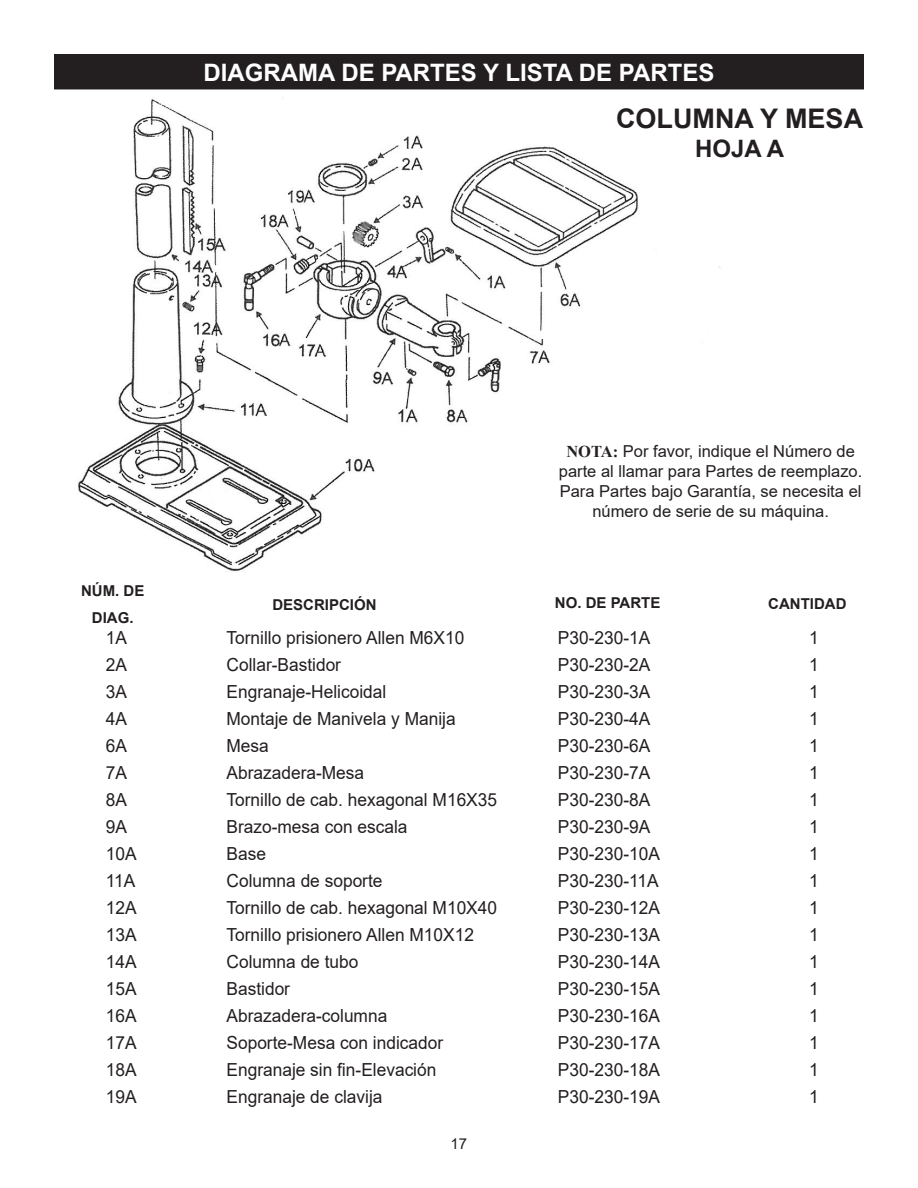
<style>
.page{position:relative;width:918px;height:1188px;background:#fff}
.page>*{position:absolute;margin:0;border:0;box-sizing:border-box;transform-origin:0 0}
.t1{font:700 27px "Arial";color:#231f20}
.t2{font:700 24px "Arial";color:#fff}
.t3{font:700 24px "Arial";color:#231f20}
.t4{font:18px "Arial";color:#231f20;scale:.96 1}
.t5{font:16.5px/19.8px "Arial";color:#231f20;text-align:center}
.t6{font:700 15px/27px "Arial";color:#231f20;text-align:center}
.t7{font:15px "Arial";color:#231f20}
.s1{font-family:"Times New Roman";font-weight:700}
</style>
<div class="page">
<img style="left:54px;top:89px;width:704px;height:483px">
<div style="left:55px;top:55px;width:808px;height:34px;background:#231f20"></div>
<div style="left:54px;top:54px;width:810px;height:35px;border:2px solid #231f20"></div>
<p class="t2" style="left:204px;top:56px;width:512px">DIAGRAMA DE PARTES Y LISTA DE PARTES</p>
<p class="t1" style="left:616px;top:99px;width:249px">COLUMNA Y MESA</p>
<p class="t3" style="left:695px;top:131px;width:90px">HOJA A</p>
<p class="t6" style="left:81px;top:577px;width:65px">NÚM. DE<br>DIAG.</p>
<p class="t4" style="left:106px;top:625px;width:24px">1A</p>
<p class="t4" style="left:106px;top:652px;width:24px">2A</p>
<p class="t4" style="left:106px;top:679px;width:24px">3A</p>
<p class="t4" style="left:106px;top:706px;width:24px">4A</p>
<p class="t4" style="left:106px;top:733px;width:24px">6A</p>
<p class="t4" style="left:106px;top:760px;width:24px">7A</p>
<p class="t4" style="left:106px;top:787px;width:24px">8A</p>
<p class="t4" style="left:106px;top:814px;width:24px">9A</p>
<p class="t4" style="left:106px;top:841px;width:34px">10A</p>
<p class="t4" style="left:106px;top:868px;width:32px">11A</p>
<p class="t4" style="left:106px;top:895px;width:34px">12A</p>
<p class="t4" style="left:106px;top:922px;width:34px">13A</p>
<p class="t4" style="left:106px;top:949px;width:34px">14A</p>
<p class="t4" style="left:106px;top:976px;width:34px">15A</p>
<p class="t4" style="left:106px;top:1003px;width:34px">16A</p>
<p class="t4" style="left:106px;top:1030px;width:34px">17A</p>
<p class="t4" style="left:106px;top:1057px;width:34px">18A</p>
<p class="t4" style="left:106px;top:1084px;width:34px">19A</p>
<p class="t6" style="left:272px;top:592px;width:106px">DESCRIPCIÓN</p>
<p class="t4" style="left:227px;top:625px;width:249px">Tornillo prisionero Allen M6X10</p>
<p class="t4" style="left:227px;top:652px;width:121px">Collar-Bastidor</p>
<p class="t4" style="left:227px;top:679px;width:168px">Engranaje-Helicoidal</p>
<p class="t4" style="left:227px;top:706px;width:240px">Montaje de Manivela y Manija</p>
<p class="t4" style="left:227px;top:733px;width:46px">Mesa</p>
<p class="t4" style="left:227px;top:760px;width:145px">Abrazadera-Mesa</p>
<p class="t4" style="left:227px;top:787px;width:283px">Tornillo de cab. hexagonal M16X35</p>
<p class="t4" style="left:227px;top:814px;width:190px">Brazo-mesa con escala</p>
<p class="t4" style="left:227px;top:841px;width:43px">Base</p>
<p class="t4" style="left:227px;top:868px;width:164px">Columna de soporte</p>
<p class="t4" style="left:227px;top:895px;width:283px">Tornillo de cab. hexagonal M10X40</p>
<p class="t4" style="left:227px;top:922px;width:259px">Tornillo prisionero Allen M10X12</p>
<p class="t4" style="left:227px;top:949px;width:139px">Columna de tubo</p>
<p class="t4" style="left:227px;top:976px;width:68px">Bastidor</p>
<p class="t4" style="left:227px;top:1003px;width:169px">Abrazadera-columna</p>
<p class="t4" style="left:227px;top:1030px;width:227px">Soporte-Mesa con indicador</p>
<p class="t4" style="left:227px;top:1057px;width:220px">Engranaje sin fin-Elevación</p>
<p class="t4" style="left:227px;top:1084px;width:164px">Engranaje de clavija</p>
<p class="t7" style="left:451px;top:1133px;width:18px">17</p>
<p class="t5" style="left:559px;top:441px;width:305px"><span class="s1">NOTA:</span> Por favor, indique el Número de parte al llamar para Partes de reemplazo.</p>
<p class="t5" style="left:560px;top:481px;width:303px">Para Partes bajo Garantía, se necesita el número de serie de su máquina.</p>
<p class="t6" style="left:555px;top:590px;width:107px">NO. DE PARTE</p>
<p class="t4" style="left:558px;top:625px;width:98px">P30-230-1A</p>
<p class="t4" style="left:558px;top:652px;width:98px">P30-230-2A</p>
<p class="t4" style="left:558px;top:679px;width:98px">P30-230-3A</p>
<p class="t4" style="left:558px;top:706px;width:98px">P30-230-4A</p>
<p class="t4" style="left:558px;top:733px;width:98px">P30-230-6A</p>
<p class="t4" style="left:558px;top:760px;width:98px">P30-230-7A</p>
<p class="t4" style="left:558px;top:787px;width:98px">P30-230-8A</p>
<p class="t4" style="left:558px;top:814px;width:98px">P30-230-9A</p>
<p class="t4" style="left:558px;top:841px;width:108px">P30-230-10A</p>
<p class="t4" style="left:558px;top:868px;width:106px">P30-230-11A</p>
<p class="t4" style="left:558px;top:895px;width:108px">P30-230-12A</p>
<p class="t4" style="left:558px;top:922px;width:108px">P30-230-13A</p>
<p class="t4" style="left:558px;top:949px;width:108px">P30-230-14A</p>
<p class="t4" style="left:558px;top:976px;width:108px">P30-230-15A</p>
<p class="t4" style="left:558px;top:1003px;width:108px">P30-230-16A</p>
<p class="t4" style="left:558px;top:1030px;width:108px">P30-230-17A</p>
<p class="t4" style="left:558px;top:1057px;width:108px">P30-230-18A</p>
<p class="t4" style="left:558px;top:1084px;width:108px">P30-230-19A</p>
<p class="t6" style="left:768px;top:590px;width:80px">CANTIDAD</p>
<p class="t4" style="left:809px;top:625px;width:12px">1</p>
<p class="t4" style="left:809px;top:652px;width:12px">1</p>
<p class="t4" style="left:809px;top:679px;width:12px">1</p>
<p class="t4" style="left:809px;top:706px;width:12px">1</p>
<p class="t4" style="left:809px;top:733px;width:12px">1</p>
<p class="t4" style="left:809px;top:760px;width:12px">1</p>
<p class="t4" style="left:809px;top:787px;width:12px">1</p>
<p class="t4" style="left:809px;top:814px;width:12px">1</p>
<p class="t4" style="left:809px;top:841px;width:12px">1</p>
<p class="t4" style="left:809px;top:868px;width:12px">1</p>
<p class="t4" style="left:809px;top:895px;width:12px">1</p>
<p class="t4" style="left:809px;top:922px;width:12px">1</p>
<p class="t4" style="left:809px;top:949px;width:12px">1</p>
<p class="t4" style="left:809px;top:976px;width:12px">1</p>
<p class="t4" style="left:809px;top:1003px;width:12px">1</p>
<p class="t4" style="left:809px;top:1030px;width:12px">1</p>
<p class="t4" style="left:809px;top:1057px;width:12px">1</p>
<p class="t4" style="left:809px;top:1084px;width:12px">1</p>
</div>
